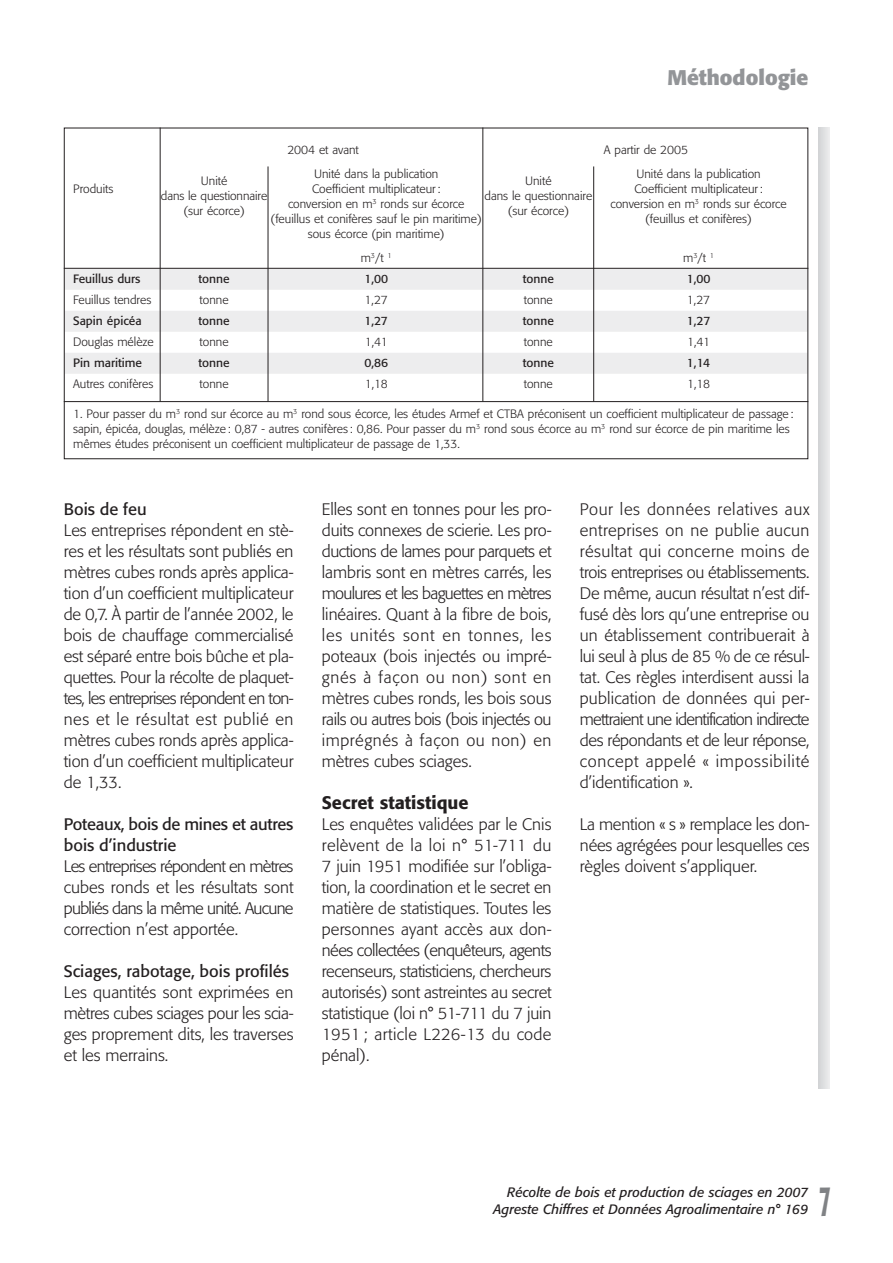
<style>
.page{position:relative;width:893px;height:1263px;background:#fff}
.page>*{position:absolute;margin:0;border:0;box-sizing:border-box;transform-origin:0 0}
.t1{font:500 42px "Formata";color:#808285;scale:.5 1}
.t2{font:700 21px "Formata";color:#939598}
.t3{font:500 18px "Formata";color:#231f20}
.t4{font:300 16.5px/21px "Formata";color:#231f20;text-align:justify}
.t5{font:16.5px/21px "Formata";color:#231f20}
.t6{font:italic 13.5px/17px "Formata";color:#231f20;text-align:right}
.t7{font:300 12px/15px "Formata";color:#231f20;text-align:center}
.t8{font:12px "Formata";color:#231f20}
</style>
<div class="page">
<hr style="left:819px;top:128px;width:2px;height:961px;background:#c7c9cb">
<hr style="left:820px;top:128px;width:2px;height:961px;background:#cbcdcf">
<hr style="left:821px;top:128px;width:2px;height:961px;background:#cfd0d2">
<hr style="left:823px;top:128px;width:2px;height:961px;background:#d6d7d9">
<hr style="left:824px;top:128px;width:2px;height:961px;background:#d9dbdc">
<hr style="left:825px;top:128px;width:2px;height:961px;background:#dedfe0">
<hr style="left:827px;top:128px;width:2px;height:961px;background:#e4e5e6">
<hr style="left:828px;top:128px;width:1px;height:961px;background:#e8e8e9">
<div style="left:65px;top:269px;width:742px;height:21px;background:#ededee"></div>
<div style="left:65px;top:311px;width:742px;height:21px;background:#ededee"></div>
<div style="left:65px;top:353px;width:742px;height:21px;background:#ededee"></div>
<hr style="left:160px;top:128px;width:1px;height:274px;background:#231f20">
<hr style="left:268px;top:166px;width:1px;height:236px;background:#231f20">
<hr style="left:482px;top:128px;width:1px;height:274px;background:#231f20">
<hr style="left:593px;top:166px;width:1px;height:236px;background:#231f20">
<hr style="left:64px;top:268px;width:744px;height:1px;background:#231f20">
<hr style="left:64px;top:401px;width:744px;height:1px;background:#231f20">
<p class="t2" style="left:667px;top:68px;width:142px">Méthodologie</p>
<p class="t7" style="left:287px;top:143px;width:73px">2004 et avant</p>
<p class="t7" style="left:604px;top:143px;width:86px">A partir de 2005</p>
<p class="t7" style="left:314px;top:167px;width:126px">Unité dans la publication</p>
<p class="t7" style="left:636px;top:167px;width:126px">Unité dans la publication</p>
<p class="t7" style="left:201px;top:175px;width:28px">Unité</p>
<p class="t7" style="left:525px;top:175px;width:28px">Unité</p>
<p class="t7" style="left:73px;top:182px;width:42px">Produits</p>
<p class="t7" style="left:312px;top:182px;width:130px">Coefficient multiplicateur:</p>
<p class="t7" style="left:634px;top:182px;width:130px">Coefficient multiplicateur:</p>
<p class="t7" style="left:161px;top:190px;width:108px">dans le questionnaire</p>
<p class="t7" style="left:484px;top:190px;width:109px">dans le questionnaire</p>
<p class="t7" style="left:288px;top:197px;width:178px">conversion en m<sup>3</sup> ronds sur écorce</p>
<p class="t7" style="left:610px;top:197px;width:178px">conversion en m<sup>3</sup> ronds sur écorce</p>
<p class="t7" style="left:183px;top:205px;width:63px">(sur écorce)</p>
<p class="t7" style="left:507px;top:205px;width:63px">(sur écorce)</p>
<p class="t7" style="left:270px;top:212px;width:213px">(feuillus et conifères sauf le pin maritime)</p>
<p class="t7" style="left:645px;top:212px;width:108px">(feuillus et conifères)</p>
<p class="t7" style="left:308px;top:223px;width:138px;line-height:24px">sous écorce (pin maritime) m<sup>3</sup>/t <sup>1</sup></p>
<p class="t7" style="left:683px;top:251px;width:33px">m<sup>3</sup>/t <sup>1</sup></p>
<p class="t8" style="left:73px;top:273px;width:69px">Feuillus durs</p>
<p class="t8" style="left:198px;top:273px;width:33px">tonne</p>
<p class="t8" style="left:364px;top:273px;width:25px">1,00</p>
<p class="t8" style="left:522px;top:273px;width:33px">tonne</p>
<p class="t8" style="left:686px;top:273px;width:25px">1,00</p>
<p class="t7" style="left:73px;top:293px;width:80px">Feuillus tendres</p>
<p class="t7" style="left:199px;top:293px;width:31px">tonne</p>
<p class="t7" style="left:364px;top:293px;width:25px">1,27</p>
<p class="t7" style="left:524px;top:293px;width:31px">tonne</p>
<p class="t7" style="left:687px;top:293px;width:25px">1,27</p>
<p class="t8" style="left:73px;top:315px;width:70px">Sapin épicéa</p>
<p class="t8" style="left:198px;top:315px;width:33px">tonne</p>
<p class="t8" style="left:364px;top:315px;width:25px">1,27</p>
<p class="t8" style="left:522px;top:315px;width:33px">tonne</p>
<p class="t8" style="left:686px;top:315px;width:25px">1,27</p>
<p class="t7" style="left:73px;top:335px;width:82px">Douglas mélèze</p>
<p class="t7" style="left:199px;top:335px;width:31px">tonne</p>
<p class="t7" style="left:365px;top:335px;width:24px">1,41</p>
<p class="t7" style="left:524px;top:335px;width:31px">tonne</p>
<p class="t7" style="left:687px;top:335px;width:24px">1,41</p>
<p class="t8" style="left:73px;top:357px;width:70px">Pin maritime</p>
<p class="t8" style="left:198px;top:357px;width:33px">tonne</p>
<p class="t8" style="left:364px;top:357px;width:25px">0,86</p>
<p class="t8" style="left:522px;top:357px;width:33px">tonne</p>
<p class="t8" style="left:687px;top:357px;width:25px">1,14</p>
<p class="t7" style="left:73px;top:377px;width:82px">Autres conifères</p>
<p class="t7" style="left:199px;top:377px;width:31px">tonne</p>
<p class="t7" style="left:365px;top:377px;width:24px">1,18</p>
<p class="t7" style="left:524px;top:377px;width:31px">tonne</p>
<p class="t7" style="left:687px;top:377px;width:24px">1,18</p>
<p class="t7" style="left:73px;top:407px;width:721px;text-align:left">1. Pour passer du m<sup>3</sup> rond sur écorce au m<sup>3</sup> rond sous écorce, les études Armef et CTBA préconisent un coefficient multiplicateur de passage: sapin, épicéa, douglas, mélèze: 0,87 - autres conifères: 0,86. Pour passer du m<sup>3</sup> rond sous écorce au m<sup>3</sup> rond sur écorce de pin maritime les mêmes études préconisent un coefficient multiplicateur de passage de 1,33.</p>
<p class="t5" style="left:64px;top:500px;width:84px">Bois de feu</p>
<p class="t4" style="left:64px;top:521px;width:231px">Les entreprises répondent en stè&shy;res et les résultats sont publiés en mètres cubes ronds après applica&shy;tion d’un coefficient multiplicateur de 0,7. À partir de l’année 2002, le bois de chauffage commercialisé est séparé entre bois bûche et pla&shy;quettes. Pour la récolte de plaquet&shy;tes, les entreprises répondent en ton&shy;nes et le résultat est publié en mètres cubes ronds après applica&shy;tion d’un coefficient multiplicateur de 1,33.</p>
<p class="t5" style="left:64px;top:815px;width:231px">Poteaux, bois de mines et autres bois d’industrie</p>
<p class="t4" style="left:64px;top:857px;width:231px">Les entreprises répondent en mètres cubes ronds et les résultats sont publiés dans la même unité. Aucune correction n’est apportée.</p>
<p class="t5" style="left:64px;top:962px;width:227px">Sciages, rabotage, bois profilés</p>
<p class="t4" style="left:64px;top:983px;width:231px">Les quantités sont exprimées en mètres cubes sciages pour les scia&shy;ges proprement dits, les traverses et les merrains.</p>
<p class="t4" style="left:322px;top:500px;width:231px">Elles sont en tonnes pour les pro&shy;duits connexes de scierie. Les pro&shy;ductions de lames pour parquets et lambris sont en mètres carrés, les moulures et les baguettes en mètres linéaires. Quant à la fibre de bois, les unités sont en tonnes, les poteaux (bois injectés ou impré&shy;gnés à façon ou non) sont en mètres cubes ronds, les bois sous rails ou autres bois (bois injectés ou imprégnés à façon ou non) en mètres cubes sciages.</p>
<p class="t3" style="left:322px;top:794px;width:148px">Secret statistique</p>
<p class="t4" style="left:322px;top:815px;width:231px">Les enquêtes validées par le Cnis relèvent de la loi n° 51-711 du 7 juin 1951 modifiée sur l’obliga&shy;tion, la coordination et le secret en matière de statistiques. Toutes les personnes ayant accès aux don&shy;nées collectées (enquêteurs, agents recenseurs, statisticiens, chercheurs autorisés) sont astreintes au secret statistique (loi n° 51-711 du 7 juin 1951 ; article L226-13 du code pénal).</p>
<p class="t4" style="left:580px;top:500px;width:231px">Pour les données relatives aux entreprises on ne publie aucun résultat qui concerne moins de trois entreprises ou établissements.<br>De même, aucun résultat n’est dif&shy;fusé dès lors qu’une entreprise ou un établissement contribuerait à lui seul à plus de 85 % de ce résul&shy;tat. Ces règles interdisent aussi la publication de données qui per&shy;mettraient une identification indirecte des répondants et de leur réponse, concept appelé « impossibilité d’identification ».</p>
<p class="t4" style="left:580px;top:815px;width:231px">La mention « s » remplace les don&shy;nées agrégées pour lesquelles ces règles doivent s’appliquer.</p>
<p class="t6" style="left:493px;top:1185px;width:316px">Récolte de bois et production de sciages en 2007<br>Agreste Chiffres et Données Agroalimentaire n° 169</p>
<h1 class="t1" style="left:819px;top:1182px;width:26px">7</h1>
</div>
